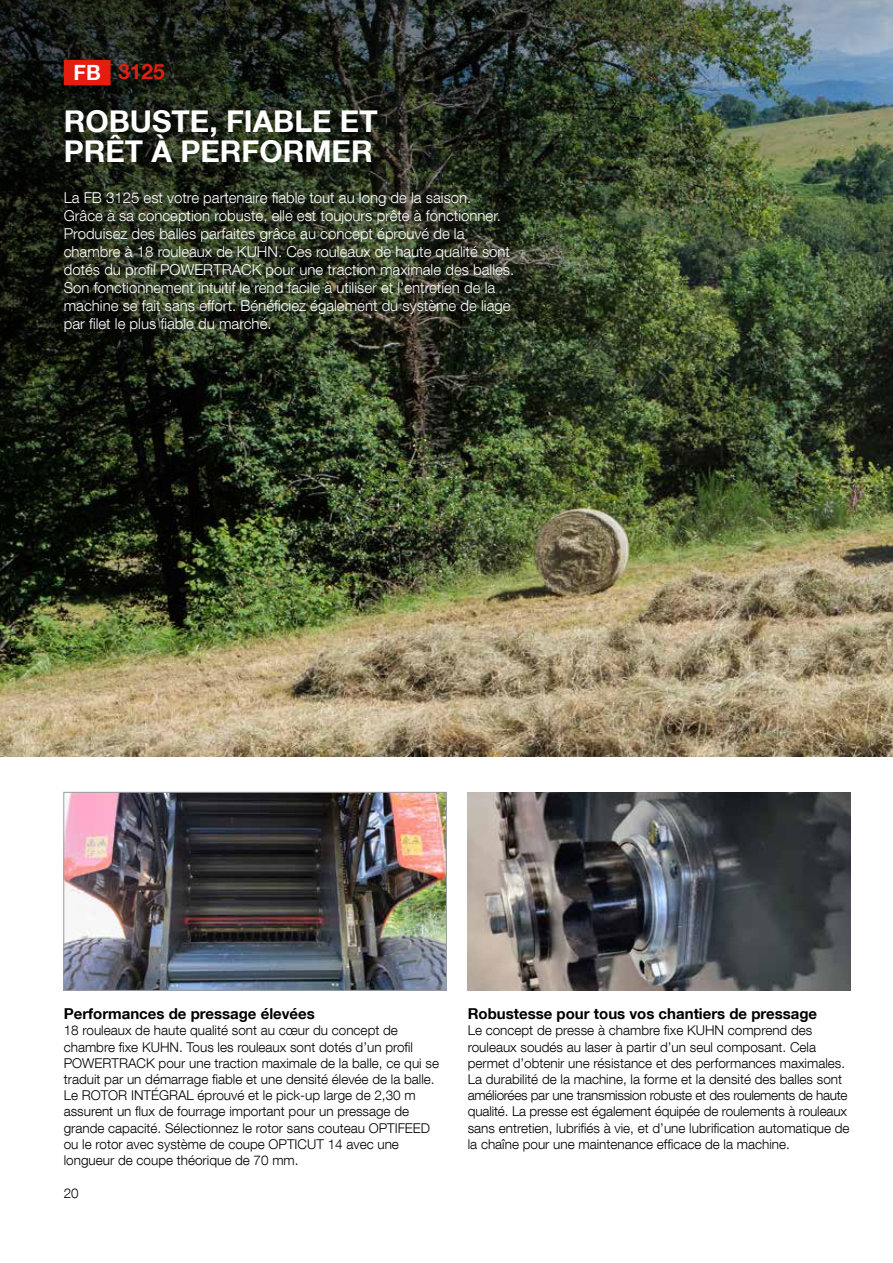
<style>
.page{position:relative;width:893px;height:1263px;background:#fff}
.page>*{position:absolute;margin:0;border:0;box-sizing:border-box;transform-origin:0 0}
.t1{font:700 30px/30px "Helvetica Neue LT Com";color:#fff}
.t2{font:700 21px "Helvetica Neue LT Com";color:#e41e0f}
.t3{font:300 15px/18px "Helvetica Neue LT Com";color:#fff}
.t4{font:700 15px "Helvetica Neue LT Com";color:#000}
.t5{font:300 13.5px/16.2px "Helvetica Neue LT Com";color:#000}
.s1{color:#fff}
</style>
<div class="page">
<img style="left:0;top:540px;width:893px;height:216px">
<img style="left:0;top:0;width:893px;height:540px">
<img style="left:66px;top:794px;width:379px;height:195px">
<div style="left:64px;top:792px;width:383px;height:199px;border:1px solid #9c9c9d"></div>
<img style="left:468px;top:792px;width:382px;height:198px">
<div style="left:64px;top:60px;width:47px;height:25px;background:#e41e0f"></div>
<h2 class="t2" style="left:74px;top:59px;width:93px"><span class="s1">FB</span> 3125</h2>
<h1 class="t1" style="left:64px;top:105px;width:315px">ROBUSTE, FIABLE ET<br>PRÊT À PERFORMER</h1>
<p class="t3" style="left:64px;top:188px;width:452px">La FB 3125 est votre partenaire fiable tout au long de la saison.<br>Grâce à sa conception robuste, elle est toujours prête à fonctionner.<br>Produisez des balles parfaites grâce au concept éprouvé de la chambre à 18 rouleaux de KUHN. Ces rouleaux de haute qualité sont dotés du profil POWERTRACK pour une traction maximale des balles.<br>Son fonctionnement intuitif le rend facile à utiliser et l’entretien de la machine se fait sans effort. Bénéficiez également du système de liage par filet le plus fiable du marché.</p>
<p class="t4" style="left:64px;top:1004px;width:253px">Performances de pressage élevées</p>
<p class="t5" style="left:64px;top:1022px;width:377px">18 rouleaux de haute qualité sont au cœur du concept de chambre fixe KUHN. Tous les rouleaux sont dotés d’un profil POWERTRACK pour une traction maximale de la balle, ce qui se traduit par un démarrage fiable et une densité élevée de la balle.<br>Le ROTOR INTÉGRAL éprouvé et le pick-up large de 2,30 m assurent un flux de fourrage important pour un pressage de grande capacité. Sélectionnez le rotor sans couteau OPTIFEED ou le rotor avec système de coupe OPTICUT 14 avec une longueur de coupe théorique de 70 mm.</p>
<p class="t5" style="left:64px;top:1185px;width:16px">20</p>
<p class="t4" style="left:468px;top:1004px;width:351px">Robustesse pour tous vos chantiers de pressage</p>
<p class="t5" style="left:468px;top:1022px;width:383px">Le concept de presse à chambre fixe KUHN comprend des rouleaux soudés au laser à partir d’un seul composant. Cela permet d’obtenir une résistance et des performances maximales.<br>La durabilité de la machine, la forme et la densité des balles sont améliorées par une transmission robuste et des roulements de haute qualité. La presse est également équipée de roulements à rouleaux sans entretien, lubrifiés à vie, et d’une lubrification automatique de la chaîne pour une maintenance efficace de la machine.</p>
</div>
